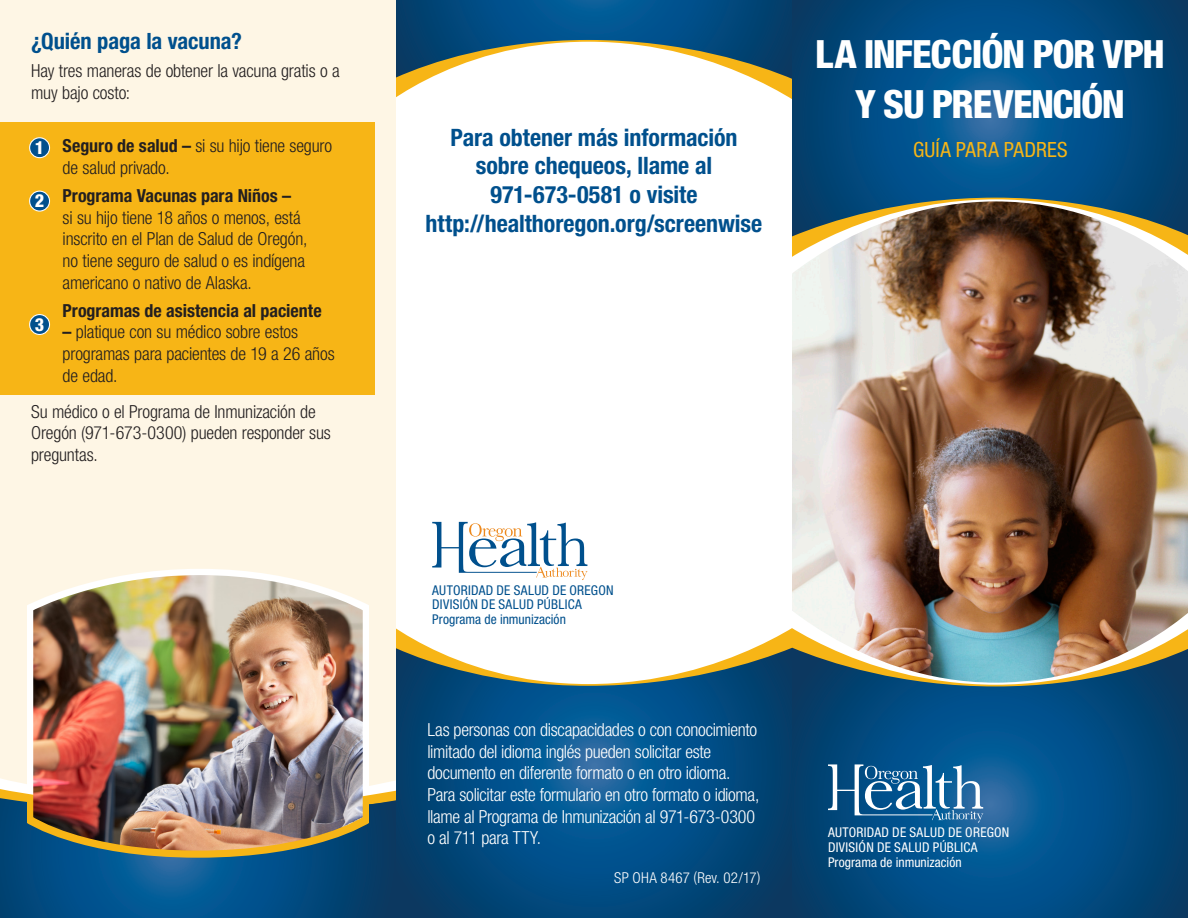
<style>
.page{position:relative;width:1188px;height:918px;background:#fff}
.page>*{position:absolute;margin:0;border:0;box-sizing:border-box;transform-origin:0 0}
.t1{font:800 condensed 39px/49.5px "Helvetica Neue LT Std";letter-spacing:-.04em;color:#fff;text-align:center}
.t2{font:700 condensed 24px/28.8px "Helvetica Neue LT Std";color:#00508d;text-align:center}
.t3{font:700 condensed 22.5px "Helvetica Neue LT Std";letter-spacing:-.005em;color:#00508d}
.t4{font:condensed 21px "Helvetica Neue LT Std";letter-spacing:.01em;color:#f7b516}
.body{font:300 condensed 18px/21.6px "Helvetica Neue LT Std";letter-spacing:-.01em;color:#231f20}
.body-2{font:300 condensed 18px/21.6px "Helvetica Neue LT Std";letter-spacing:-.02em;color:#fff}
.body-3{font:700 condensed 18px "Helvetica Neue LT Std";color:#231f20}
.body-4{font:800 condensed 18px "Helvetica Neue LT Std";color:#fff}
.t5{font:300 condensed 15px "Helvetica Neue LT Std";letter-spacing:.015em;color:#fff}
.t6{font:condensed 13.5px "Helvetica Neue LT Std";letter-spacing:.02em;color:#00508d}
.t7{font:condensed 13.5px "Helvetica Neue LT Std";letter-spacing:.02em;color:#fff}
.t8{font:condensed 13.5px "Helvetica Neue LT Std";color:#00508d}
.t9{font:condensed 13.5px "Helvetica Neue LT Std";color:#fff}
.s1{font-weight:700}
</style>
<div class="page">
<div style="left:0;top:0;width:396px;height:918px;background:#fef6e5"></div>
<svg style="left:0;top:778px;width:396px;height:20px"></svg>
<svg style="left:396px;top:628px;width:396px;height:20px"></svg>
<svg style="left:396px;top:648px;width:396px;height:270px;background:#1b5b87"></svg>
<svg style="left:396px;top:80px;width:396px;height:19px"></svg>
<svg style="left:396px;top:0;width:396px;height:80px"></svg>
<img style="left:792px;top:297px;width:396px;height:290px">
<svg style="left:792px;top:276px;width:396px;height:21px;background:#ab9585"></svg>
<img style="left:792px;top:236px;width:396px;height:40px">
<svg style="left:792px;top:0;width:396px;height:236px;background:#13517c"></svg>
<svg style="left:432px;top:522px;width:156px;height:58px"></svg>
<svg style="left:27px;top:569px;width:342px;height:228px;fill:#fff"></svg>
<svg style="left:792px;top:587px;width:396px;height:22px;background:#a0806c"></svg>
<img style="left:792px;top:609px;width:396px;height:39px">
<svg style="left:792px;top:648px;width:396px;height:270px;background:#155681"></svg>
<svg style="left:828px;top:764px;width:155px;height:59px;background:#407ca8"></svg>
<div style="left:0;top:122px;width:375px;height:273px;background:#f7b516"></div>
<div style="left:30px;top:138px;width:20px;height:20px;background:#00508d;border-radius:50%"></div>
<div style="left:29px;top:137px;width:21px;height:21px;border:1px solid #fff;border-radius:50%"></div>
<div style="left:30px;top:191px;width:20px;height:20px;background:#00508d;border-radius:50%"></div>
<div style="left:29px;top:191px;width:21px;height:21px;border:1px solid #fff;border-radius:50%"></div>
<div style="left:30px;top:315px;width:20px;height:19px;background:#00508d;border-radius:50%"></div>
<div style="left:29px;top:314px;width:21px;height:21px;border:1px solid #fff;border-radius:50%"></div>
<svg style="left:0;top:798px;width:396px;height:120px;background:#054e83"></svg>
<svg style="left:27px;top:797px;width:342px;height:61px;background:#5b725c"></svg>
<img style="left:33px;top:575px;width:330px;height:276px">
<p class="t3" style="left:31px;top:27px;width:212px">¿Quién paga la vacuna?</p>
<p class="body" style="left:31px;top:60px;width:310px">Hay tres maneras de obtener la vacuna gratis o a muy bajo costo:</p>
<p class="t1" style="left:815px;top:29px;width:351px">LA INFECCIÓN POR VPH<br>Y SU PREVENCIÓN</p>
<p class="t2" style="left:426px;top:122px;width:338px">Para obtener más información sobre chequeos, llame al<br>971-673-0581 o visite http://healthoregon.org/screenwise</p>
<p class="body-4" style="left:35px;top:136px;width:11px">1</p>
<p class="t4" style="left:913px;top:137px;width:156px">GUÍA PARA PADRES</p>
<p class="body-4" style="left:35px;top:190px;width:11px">2</p>
<p class="body" style="left:63px;top:135px;width:271px"><span class="s1">Seguro de salud –</span> si su hijo tiene seguro de salud privado.</p>
<p class="body" style="left:63px;top:185px;width:246px"><span class="s1">Programa Vacunas para Niños –<br></span>si su hijo tiene 18 años o menos, está inscrito en el Plan de Salud de Oregón, no tiene seguro de salud o es indígena americano o nativo de Alaska.</p>
<p class="body-3" style="left:63px;top:300px;width:261px">Programas de asistencia al paciente</p>
<p class="body" style="left:63px;top:321px;width:274px"><span class="s1">–</span> platique con su médico sobre estos programas para pacientes de 19 a 26 años de edad.</p>
<p class="body-4" style="left:35px;top:313px;width:11px">3</p>
<p class="body" style="left:31px;top:400px;width:301px">Su médico o el Programa de Inmunización de<br>Oregón (971-673-0300) pueden responder sus preguntas.</p>
<p class="t6" style="left:432px;top:582px;width:183px">AUTORIDAD DE SALUD DE OREGON</p>
<p class="t6" style="left:432px;top:597px;width:151px">DIVISIÓN DE SALUD PÚBLICA</p>
<p class="t8" style="left:432px;top:612px;width:135px">Programa de inmunización</p>
<p class="body-2" style="left:428px;top:719px;width:333px">Las personas con discapacidades o con conocimiento limitado del idioma inglés pueden solicitar este documento en diferente formato o en otro idioma.<br>Para solicitar este formulario en otro formato o idioma, llame al Programa de Inmunización al 971-673-0300 o al 711 para TTY.</p>
<p class="t5" style="left:614px;top:869px;width:148px">SP OHA 8467 (Rev. 02/17)</p>
<p class="t7" style="left:828px;top:825px;width:183px">AUTORIDAD DE SALUD DE OREGON</p>
<p class="t7" style="left:828px;top:839px;width:151px">DIVISIÓN DE SALUD PÚBLICA</p>
<p class="t9" style="left:828px;top:854px;width:135px">Programa de inmunización</p>
</div>
